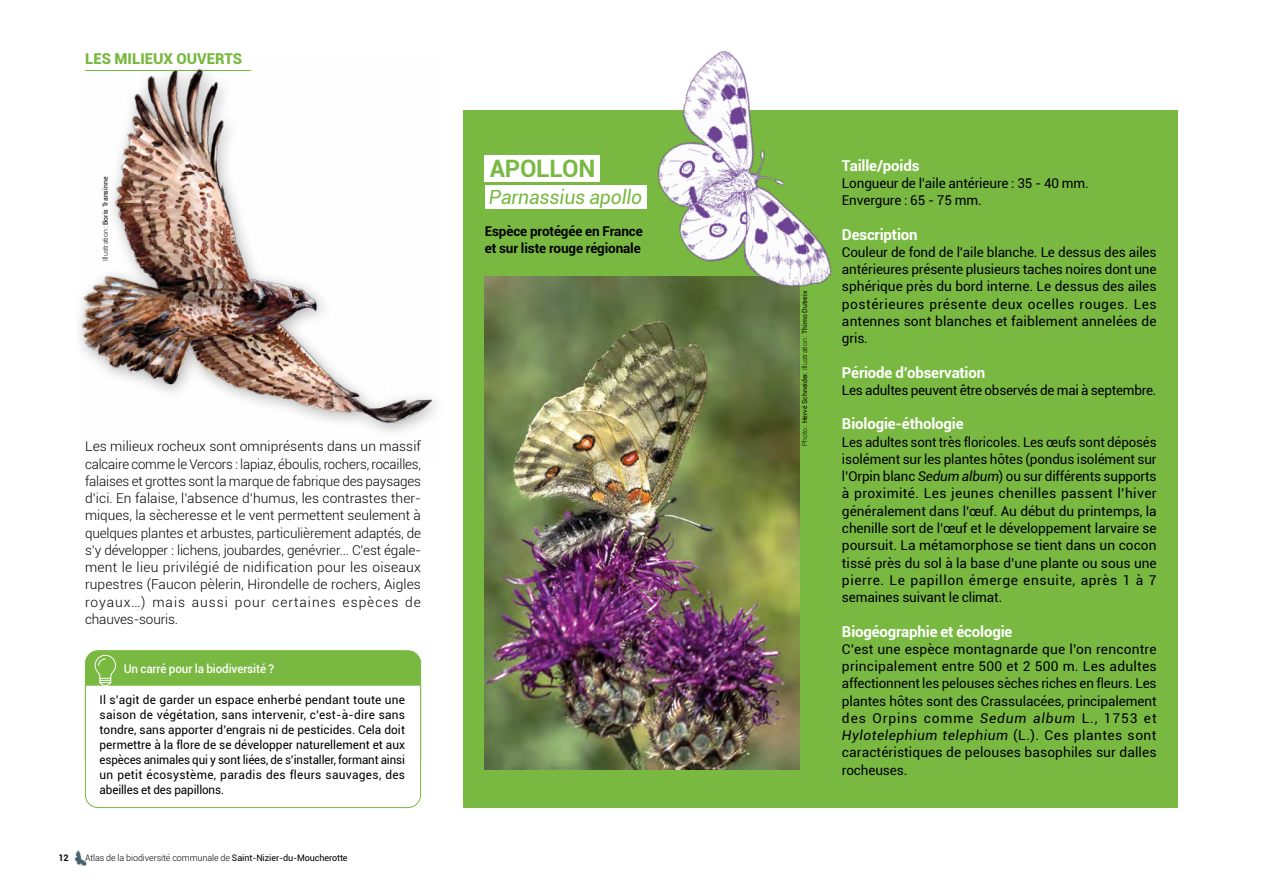
<style>
.page{position:relative;width:1263px;height:893px;background:#fff}
.page>*{position:absolute;margin:0;border:0;box-sizing:border-box;transform-origin:0 0}
.t1{font:700 24px "Roboto";letter-spacing:-.01em;color:#79b942}
.t2{font:italic 19.5px "Roboto";letter-spacing:-.01em;color:#79b942}
.t3{font:700 15px "Roboto";letter-spacing:-.01em;color:#fff}
.t4{font:900 15px "Roboto";color:#79b942}
.t5{font:13.5px/17.2px "Roboto";letter-spacing:-.01em;color:#000;text-align:justify}
.t6{font:300 13.5px/17.2px "Roboto";letter-spacing:.07em;color:#000;text-align:justify}
.t7{font:700 13.5px/17.2px "Roboto";letter-spacing:-.01em;color:#000}
.t8{font:12px/15px "Roboto";letter-spacing:.025em;color:#000;text-align:justify}
.t9{font:500 12px "Roboto";letter-spacing:-.01em;color:#fff}
.t10{font:300 9px "Roboto";letter-spacing:-.01em;color:#000}
.t11{font:700 9px "Roboto";color:#000}
.t12{font:6.9px "Roboto";color:#000}
.s1{font-weight:300}
.s2{font-weight:400}
.s3{font-style:italic}
</style>
<div class="page">
<img style="left:74px;top:850px;width:13px;height:16px">
<div style="left:463px;top:111px;width:715px;height:697px;background:#79b942"></div>
<img style="left:485px;top:276px;width:314px;height:494px">
<img style="left:79px;top:68px;width:357px;height:385px">
<div style="left:485px;top:155px;width:115px;height:27px;background:#fff"></div>
<div style="left:485px;top:186px;width:162px;height:23px;background:#fff"></div>
<img style="left:615px;top:51px;width:283px;height:259px">
<div style="left:85px;top:651px;width:336px;height:123px;background:#79b942;border-radius:13px"></div>
<svg style="left:85px;top:655px;width:336px;height:153px"></svg>
<p class="t4" style="left:85px;top:48px;width:159px">LES MILIEUX OUVERTS</p>
<p class="t12" style="left:101px;top:261px;width:86px;rotate:-90deg"><span class="s1">Illustration :</span> Boris Transinne</p>
<h1 class="t1" style="left:490px;top:152px;width:107px">APOLLON</h1>
<h2 class="t2" style="left:489px;top:184px;width:155px">Parnassius apollo</h2>
<p class="t7" style="left:485px;top:222px;width:160px">Espèce protégée en France et sur liste rouge régionale</p>
<p class="t6" style="left:85px;top:437px;width:338px">Les milieux rocheux sont omniprésents dans un massif calcaire comme le Vercors : lapiaz, éboulis, rochers, rocailles, falaises et grottes sont la marque de fabrique des paysages d’ici. En falaise, l’absence d’humus, les contrastes ther&shy;miques, la sècheresse et le vent permettent seulement à quelques plantes et arbustes, particulièrement adaptés, de s’y développer : lichens, joubardes, genévrier... C’est égale&shy;ment le lieu privilégié de nidification pour les oiseaux rupestres (Faucon pèlerin, Hirondelle de rochers, Aigles royaux…) mais aussi pour certaines espèces de chauves-souris.</p>
<p class="t9" style="left:124px;top:660px;width:152px">Un carré pour la biodiversité ?</p>
<p class="t8" style="left:100px;top:692px;width:307px">Il s’agit de garder un espace enherbé pendant toute une saison de végétation, sans intervenir, c’est-à-dire sans tondre, sans apporter d’engrais ni de pesticides. Cela doit permettre à la flore de se développer naturellement et aux espèces animales qui y sont liées, de s’installer, formant ainsi un petit écosystème, paradis des fleurs sauvages, des abeilles et des papillons.</p>
<p class="t11" style="left:58px;top:852px;width:12px">12</p>
<p class="t10" style="left:85px;top:852px;width:264px">Atlas de la biodiversité communale de <span class="s2">Saint-Nizier-du-Moucherotte</span></p>
<p class="t12" style="left:800px;top:446px;width:156px;rotate:-90deg"><span class="s1">Photo :</span> Hervé Schneider. <span class="s1">Illustration :</span> Thimo Dutreix</p>
<p class="t3" style="left:842px;top:155px;width:79px">Taille/poids</p>
<p class="t5" style="left:842px;top:174px;width:248px">Longueur de l’aile antérieure : 35 - 40 mm.<br>Envergure : 65 - 75 mm.</p>
<p class="t3" style="left:842px;top:224px;width:77px">Description</p>
<p class="t5" style="left:842px;top:243px;width:316px">Couleur de fond de l’aile blanche. Le dessus des ailes antérieures présente plusieurs taches noires dont une sphérique près du bord interne. Le dessus des ailes postérieures présente deux ocelles rouges. Les antennes sont blanches et faiblement annelées de gris.</p>
<p class="t3" style="left:842px;top:362px;width:145px">Période d’observation</p>
<p class="t5" style="left:842px;top:381px;width:316px">Les adultes peuvent être observés de mai à septembre.</p>
<p class="t3" style="left:842px;top:414px;width:123px">Biologie-éthologie</p>
<p class="t5" style="left:842px;top:433px;width:316px">Les adultes sont très floricoles. Les œufs sont déposés isolément sur les plantes hôtes (pondus isolément sur l’Orpin blanc <span class="s3">Sedum album</span>) ou sur différents supports à proximité. Les jeunes chenilles passent l’hiver généralement dans l’œuf. Au début du printemps, la chenille sort de l’œuf et le développement larvaire se poursuit. La métamorphose se tient dans un cocon tissé près du sol à la base d’une plante ou sous une pierre. Le papillon émerge ensuite, après 1 à 7 semaines suivant le climat.</p>
<p class="t3" style="left:842px;top:621px;width:172px">Biogéographie et écologie</p>
<p class="t5" style="left:842px;top:640px;width:316px">C’est une espèce montagnarde que l’on rencontre principalement entre 500 et 2 500 m. Les adultes affectionnent les pelouses sèches riches en fleurs. Les plantes hôtes sont des Crassulacées, principalement des Orpins comme <span class="s3">Sedum album</span> L., 1753 et <span class="s3">Hylotelephium telephium</span> (L.). Ces plantes sont caractéristiques de pelouses basophiles sur dalles rocheuses.</p>
</div>
